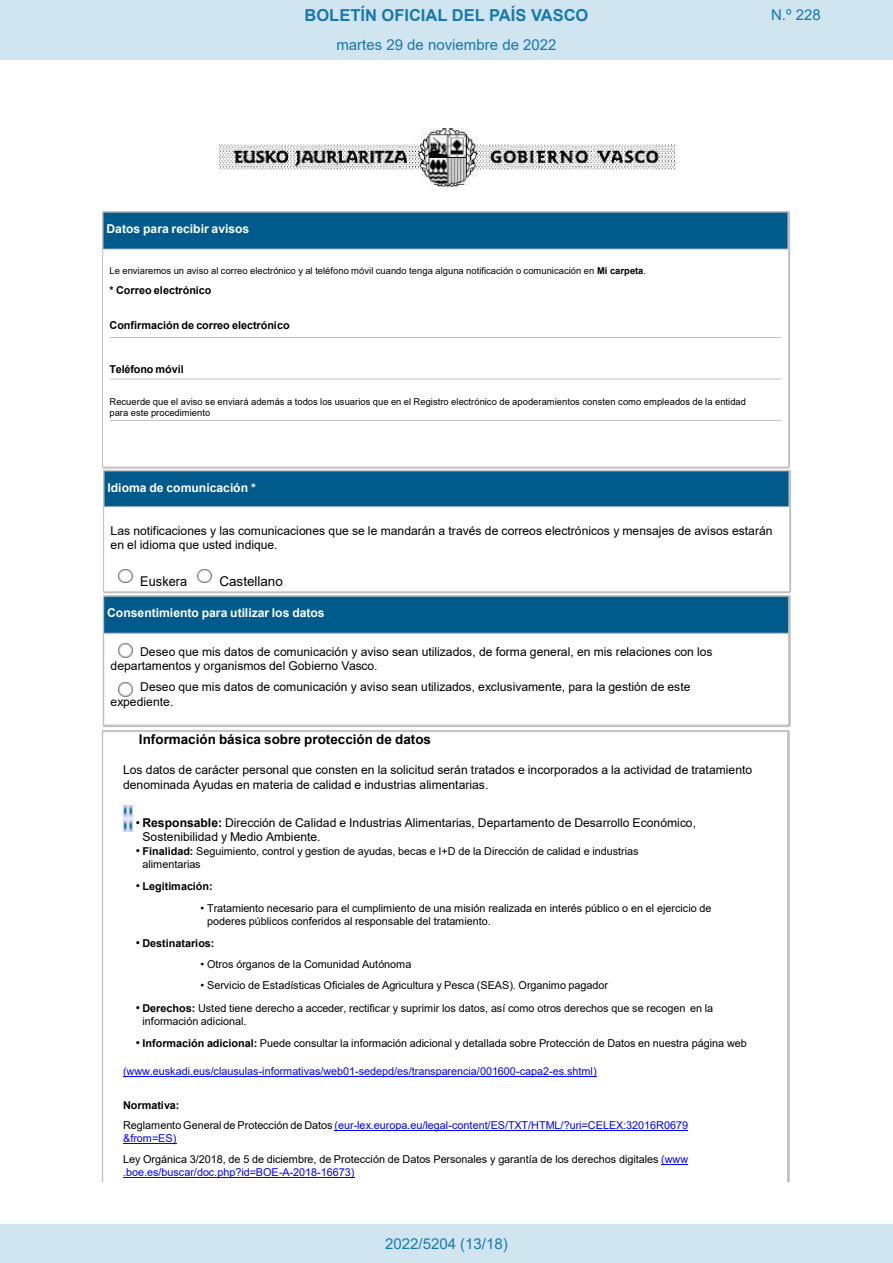
<style>
.page{position:relative;width:893px;height:1263px;background:#fff}
.page>*{position:absolute;margin:0;border:0;box-sizing:border-box;transform-origin:0 0}
.t1{font:700 16.5px "Arial";color:#1879ad}
.Paginacion_Centro{font:15px "Arial";color:#1879ad}
.t2{font:700 13.5px "Arial";color:#000}
.t3{font:13.5px "Arial";letter-spacing:.005em;color:#000}
.t4{font:13.5px "Arial";letter-spacing:.005em;color:#000;scale:.95 1}
.t5{font:12.15px/14.5px "Arial";letter-spacing:.005em;color:#000}
.t6{font:700 12.15px "Arial";color:#fff}
.t7{font:10.8px/13px "Arial";letter-spacing:-.005em;color:#000}
.t8{font:10.8px/20.4px "Arial";letter-spacing:-.005em;color:#00f}
.t9{font:700 10.8px "Arial";color:#000}
.t10{font:9.45px/11.6px "Arial";color:#000}
.s1{font-weight:700}
.s2{font-size:12.15px}
.s3{font-weight:400;font-size:12.15px}
.s4{font-weight:700;color:#000}
.s5{color:#000}
.s6{color:#00f}
</style>
<div class="page">
<img style="left:219px;top:129px;width:457px;height:59px">
<hr style="left:103px;top:211px;width:686px;height:1px;background:#bfbfbf">
<hr style="left:788px;top:211px;width:2px;height:257px;background:#bfbfbf">
<hr style="left:103px;top:467px;width:686px;height:2px;background:#bfbfbf">
<hr style="left:102px;top:211px;width:1px;height:257px;background:#bfbfbf">
<div style="left:103px;top:212px;width:685px;height:37px;background:#005b8c"></div>
<hr style="left:103px;top:212px;width:685px;height:1px;background:#bfbfbf">
<hr style="left:103px;top:249px;width:685px;height:1px;background:#bfbfbf">
<hr style="left:103px;top:212px;width:1px;height:37px;background:#bfbfbf">
<hr style="left:110px;top:337px;width:671px;height:1px;background:#bfbfbf">
<hr style="left:110px;top:379px;width:671px;height:1px;background:#bfbfbf">
<hr style="left:110px;top:420px;width:671px;height:1px;background:#bfbfbf">
<hr style="left:102px;top:730px;width:687px;height:1px;background:#bfbfbf">
<hr style="left:788px;top:730px;width:2px;height:452px;background:#bfbfbf">
<hr style="left:102px;top:730px;width:1px;height:452px;background:#bfbfbf">
<hr style="left:103px;top:731px;width:685px;height:1px;background:#bfbfbf">
<hr style="left:787px;top:732px;width:1px;height:450px;background:#bfbfbf">
<img style="left:123px;top:805px;width:9px;height:26px">
<hr style="left:123px;top:1076px;width:473px;height:1px;background:#00f">
<hr style="left:335px;top:1130px;width:353px;height:1px;background:#00f">
<hr style="left:123px;top:1143px;width:53px;height:1px;background:#00f">
<svg style="left:661px;top:1164px;width:27px;height:1px"></svg>
<hr style="left:123px;top:1177px;width:231px;height:1px;background:#00f">
<hr style="left:103px;top:595px;width:687px;height:1px;background:#bfbfbf">
<hr style="left:789px;top:596px;width:2px;height:130px;background:#bfbfbf">
<hr style="left:103px;top:725px;width:687px;height:2px;background:#bfbfbf">
<hr style="left:103px;top:596px;width:1px;height:130px;background:#bfbfbf">
<div style="left:104px;top:597px;width:684px;height:36px;background:#005b8c"></div>
<hr style="left:104px;top:596px;width:685px;height:1px;background:#bfbfbf">
<hr style="left:788px;top:596px;width:1px;height:37px;background:#bfbfbf">
<hr style="left:104px;top:633px;width:685px;height:1px;background:#bfbfbf">
<hr style="left:788px;top:634px;width:1px;height:91px;background:#bfbfbf">
<img style="left:118px;top:643px;width:15px;height:15px">
<img style="left:118px;top:682px;width:15px;height:15px">
<hr style="left:789px;top:470px;width:2px;height:122px;background:#bfbfbf">
<hr style="left:104px;top:591px;width:686px;height:2px;background:#bfbfbf">
<hr style="left:103px;top:470px;width:1px;height:122px;background:#bfbfbf">
<div style="left:104px;top:471px;width:685px;height:35px;background:#005b8c"></div>
<hr style="left:104px;top:470px;width:685px;height:1px;background:#bfbfbf">
<hr style="left:104px;top:506px;width:685px;height:1px;background:#bfbfbf">
<hr style="left:104px;top:471px;width:1px;height:36px;background:#bfbfbf">
<img style="left:118px;top:569px;width:15px;height:14px">
<img style="left:197px;top:569px;width:15px;height:14px">
<div style="left:0;top:0;width:893px;height:60px;background:#d0e5f0"></div>
<div style="left:0;top:1225px;width:893px;height:38px;background:#d0e5f0"></div>
<h1 class="t1" style="left:305px;top:3px;width:285px">BOLETÍN OFICIAL DEL PAÍS VASCO</h1>
<h2 class="Paginacion_Centro" style="left:771px;top:5px;width:51px">N.º 228</h2>
<h2 class="Paginacion_Centro" style="left:336px;top:35px;width:222px">martes 29 de noviembre de 2022</h2>
<p class="t6" style="left:107px;top:220px;width:144px">Datos para recibir avisos</p>
<p class="t10" style="left:110px;top:265px;width:538px">Le enviaremos un aviso al correo electrónico y al teléfono móvil cuando tenga alguna notificación o comunicación en <span class="s1">Mi carpeta</span>.</p>
<p class="t9" style="left:110px;top:283px;width:104px">* Correo electrónico</p>
<p class="t9" style="left:110px;top:318px;width:182px">Confirmación de correo electrónico</p>
<p class="t9" style="left:110px;top:361px;width:76px">Teléfono móvil</p>
<p class="t10" style="left:110px;top:396px;width:638px">Recuerde que el aviso se enviará además a todos los usuarios que en el Registro electrónico de apoderamientos consten como empleados de la entidad para este procedimiento</p>
<p class="t6" style="left:107px;top:479px;width:150px">Idioma de comunicación *</p>
<p class="t5" style="left:111px;top:523px;width:663px">Las notificaciones y las comunicaciones que se le mandarán a través de correos electrónicos y mensajes de avisos estarán en el idioma que usted indique.</p>
<p class="t4" style="left:140px;top:572px;width:51px">Euskera</p>
<p class="t3" style="left:219px;top:572px;width:65px">Castellano</p>
<p class="t6" style="left:107px;top:604px;width:219px">Consentimiento para utilizar los datos</p>
<p class="t5" style="left:111px;top:644px;width:604px;text-indent:30px">Deseo que mis datos de comunicación y aviso sean utilizados, de forma general, en mis relaciones con los departamentos y organismos del Gobierno Vasco.</p>
<p class="t5" style="left:111px;top:679px;width:581px;text-indent:30px">Deseo que mis datos de comunicación y aviso sean utilizados, exclusivamente, para la gestión de este expediente.</p>
<p class="t2" style="left:139px;top:729px;width:294px">Información básica sobre protección de datos</p>
<p class="t5" style="left:123px;top:763px;width:631px">Los datos de carácter personal que consten en la solicitud serán tratados e incorporados a la actividad de tratamiento denominada Ayudas en materia de calidad e industrias alimentarias.</p>
<p class="t5" style="left:142px;top:815px;width:555px;text-indent:-7px">• <span class="s1">Responsable:</span> Dirección de Calidad e Industrias Alimentarias, Departamento de Desarrollo Económico,<br>Sostenibilidad y Medio Ambiente.</p>
<p class="t7" style="left:143px;top:845px;width:497px;text-indent:-7px"><span class="s2">•</span> <span class="s1">Finalidad:</span> Seguimiento, control y gestion de ayudas, becas e I+D de la Dirección de calidad e industrias alimentarias</p>
<p class="t9" style="left:136px;top:879px;width:78px"><span class="s3">•</span> Legitimación:</p>
<p class="t7" style="left:207px;top:901px;width:506px;text-indent:-7px">• Tratamiento necesario para el cumplimiento de una misión realizada en interés público o en el ejercicio de poderes públicos conferidos al responsable del tratamiento.</p>
<p class="t9" style="left:136px;top:936px;width:80px"><span class="s3">•</span> Destinatarios:</p>
<p class="t7" style="left:200px;top:958px;width:212px">• Otros órganos de la Comunidad Autónoma</p>
<p class="t7" style="left:200px;top:979px;width:409px">• Servicio de Estadísticas Oficiales de Agricultura y Pesca (SEAS). Organimo pagador</p>
<p class="t7" style="left:143px;top:1002px;width:572px;text-indent:-7px"><span class="s2">•</span> <span class="s1">Derechos:</span> Usted tiene derecho a acceder, rectificar y suprimir los datos, así como otros derechos que se recogen en la información adicional.</p>
<p class="t7" style="left:136px;top:1037px;width:612px"><span class="s2">•</span> <span class="s1">Información adicional:</span> Puede consultar la información adicional y detallada sobre Protección de Datos en nuestra página web</p>
<p class="t8" style="left:123px;top:1061px;width:475px">(www.euskadi.eus/clausulas-informativas/web01-sedepd/es/transparencia/001600-capa2-es.shtml)</p>
<p class="t8" style="left:123px;top:1095px;width:566px"><span class="s4">Normativa:<br></span><span class="s5">Reglamento General de Protección de Datos</span> (eur-lex.europa.eu/legal-content/ES/TXT/HTML/?uri=CELEX:32016R0679</p>
<p class="t7" style="left:123px;top:1128px;width:567px;line-height:20.2px"><span class="s6">&amp;from=ES)<br></span>Ley Orgánica 3/2018, de 5 de diciembre, de Protección de Datos Personales y garantía de los derechos digitales <span class="s6">(www</span></p>
<p class="t8" style="left:123px;top:1162px;width:233px">.boe.es/buscar/doc.php?id=BOE-A-2018-16673)</p>
<p class="Paginacion_Centro" style="left:385px;top:1234px;width:124px">2022/5204 (13/18)</p>
</div>
